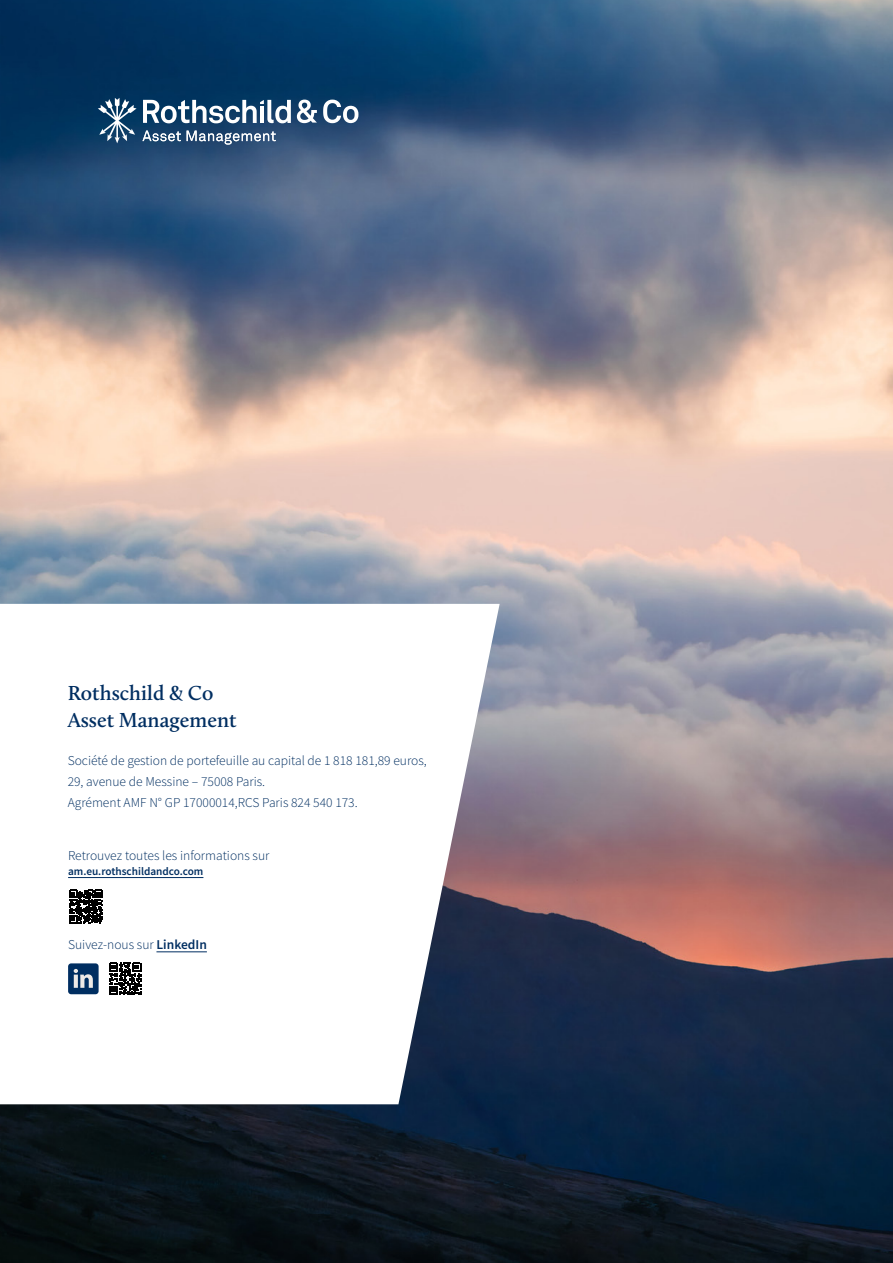
<style>
.page{position:relative;width:893px;height:1263px;background:#fff}
.page>*{position:absolute;margin:0;border:0;box-sizing:border-box;transform-origin:0 0}
.t1{font:600 21px/27px "Calluna";color:#002e61}
.t2{font:300 13.5px/21px "Source Sans Pro";color:#002e61}
.t3{font:600 11.25px "Source Sans Pro";color:#002e61}
.s1{font-weight:600}
</style>
<div class="page">
<img style="left:0;top:0;width:893px;height:1263px">
<svg style="left:297px;top:100px;width:20px;height:23px"></svg>
<svg style="left:323px;top:100px;width:35px;height:23px"></svg>
<svg style="left:98px;top:98px;width:193px;height:47px"></svg>
<svg style="left:0;top:604px;width:500px;height:500px"></svg>
<div style="left:68px;top:963px;width:31px;height:31px;background:#002e61;border-radius:3px"></div>
<svg style="left:74px;top:969px;width:19px;height:19px"></svg>
<svg style="left:109px;top:963px;width:32px;height:32px"></svg>
<svg style="left:69px;top:890px;width:34px;height:33px"></svg>
<hr style="left:68px;top:877px;width:135px;height:1px;background:#002e61">
<hr style="left:156px;top:951px;width:51px;height:1px;background:#002e61">
<h1 class="t1" style="left:68px;top:680px;width:171px">Rothschild &amp; Co<br>Asset Management</h1>
<p class="t2" style="left:68px;top:750px;width:361px">Société de gestion de portefeuille au capital de 1 818 181,89 euros,<br>29, avenue de Messine – 75008 Paris.<br>Agrément AMF N° GP 17000014,RCS Paris 824 540 173.</p>
<p class="t2" style="left:68px;top:844px;width:203px">Retrouvez toutes les informations sur</p>
<p class="t3" style="left:68px;top:863px;width:137px">am.eu.rothschildandco.com</p>
<p class="t2" style="left:68px;top:934px;width:140px">Suivez-nous sur <span class="s1">LinkedIn</span></p>
</div>
